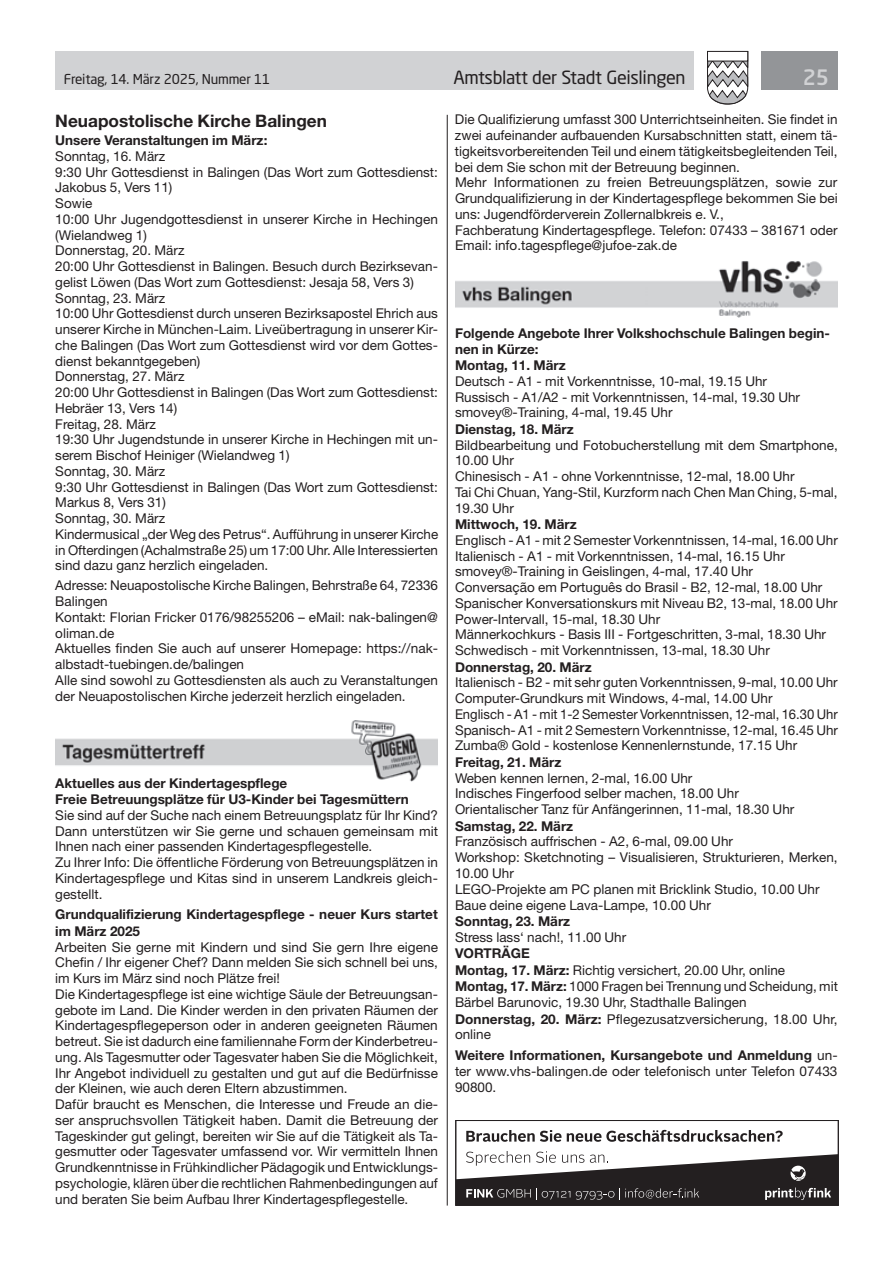
<style>
.page{position:relative;width:893px;height:1263px;background:#fff}
.page>*{position:absolute;margin:0;border:0;box-sizing:border-box;transform-origin:0 0}
.t1{font:500 21px "Neo Sans Std";color:#d1d2d4}
.t2{font:18px "Neo Sans Std";letter-spacing:-.02em;color:#231f20}
.t3{font:700 17.25px "Helvetica Neue LT Std";color:#231f20}
.t4{font:13.5px/15.8px "Helvetica Neue LT Std";color:#231f20}
.t5{font:700 13.5px/16.5px "Helvetica Neue LT Std";color:#231f20}
.t6{font:13.5px "Neo Sans Std";letter-spacing:-.015em;color:#231f20}
.s1{font-weight:700}
</style>
<div class="page">
<div style="left:55px;top:51px;width:639px;height:38px;background:#d1d2d4"></div>
<div style="left:761px;top:51px;width:77px;height:38px;background:#939598"></div>
<svg style="left:707px;top:51px;width:42px;height:54px"></svg>
<div style="left:707px;top:51px;width:41px;height:10px;background:#fff"></div>
<div style="left:707px;top:51px;width:41px;height:10px;border:1px solid #231f20"></div>
<hr style="left:447px;top:115px;width:1px;height:1090px;background:#231f20">
<img style="left:55px;top:720px;width:383px;height:61px">
<img style="left:455px;top:261px;width:383px;height:57px">
<svg style="left:456px;top:1120px;width:382px;height:85px"></svg>
<p class="t6" style="left:64px;top:71px;width:208px">Freitag, 14. März 2025, Nummer 11</p>
<h2 class="t2" style="left:453px;top:66px;width:234px">Amtsblatt der Stadt Geislingen</h2>
<h1 class="t1" style="left:803px;top:64px;width:28px">25</h1>
<p class="t3" style="left:55px;top:110px;width:273px">Neuapostolische Kirche Balingen</p>
<p class="t5" style="left:55px;top:132px;width:214px">Unsere Veranstaltungen im März:</p>
<p class="t4" style="left:55px;top:148px;width:384px">Sonntag, 16. März<br>9:30 Uhr Gottesdienst in Balingen (Das Wort zum Gottesdienst:<br>Jakobus 5, Vers 11)<br>Sowie<br>10:00 Uhr Jugendgottesdienst in unserer Kirche in Hechingen (Wielandweg 1)<br>Donnerstag, 20. März<br>20:00 Uhr Gottesdienst in Balingen. Besuch durch Bezirksevan&shy;gelist Löwen (Das Wort zum Gottesdienst: Jesaja 58, Vers 3)<br>Sonntag, 23. März<br>10:00 Uhr Gottesdienst durch unseren Bezirksapostel Ehrich aus unserer Kirche in München-Laim. Liveübertragung in unserer Kir&shy;che Balingen (Das Wort zum Gottesdienst wird vor dem Gottes&shy;dienst bekanntgegeben)<br>Donnerstag, 27. März<br>20:00 Uhr Gottesdienst in Balingen (Das Wort zum Gottesdienst:<br>Hebräer 13, Vers 14)<br>Freitag, 28. März<br>19:30 Uhr Jugendstunde in unserer Kirche in Hechingen mit un&shy;serem Bischof Heiniger (Wielandweg 1)<br>Sonntag, 30. März<br>9:30 Uhr Gottesdienst in Balingen (Das Wort zum Gottesdienst:<br>Markus 8, Vers 31)<br>Sonntag, 30. März<br>Kindermusical „der Weg des Petrus“. Aufführung in unserer Kirche in Ofterdingen (Achalmstraße 25) um 17:00 Uhr. Alle Interessierten sind dazu ganz herzlich eingeladen.</p>
<p class="t4" style="left:55px;top:577px;width:384px">Adresse: Neuapostolische Kirche Balingen, Behrstraße 64, 72336<br>Balingen<br>Kontakt: Florian Fricker 0176/98255206 – eMail: nak-balingen@ oliman.de<br>Aktuelles finden Sie auch auf unserer Homepage: https://nak&shy;albstadt-tuebingen.de/balingen<br>Alle sind sowohl zu Gottesdiensten als auch zu Veranstaltungen der Neuapostolischen Kirche jederzeit herzlich eingeladen.</p>
<p class="t4" style="left:455px;top:112px;width:384px">Die Qualifizierung umfasst 300 Unterrichtseinheiten. Sie findet in zwei aufeinander aufbauenden Kursabschnitten statt, einem tä&shy;tigkeitsvorbereitenden Teil und einem tätigkeitsbegleitenden Teil, bei dem Sie schon mit der Betreuung beginnen.<br>Mehr Informationen zu freien Betreuungsplätzen, sowie zur Grundqualifizierung in der Kindertagespflege bekommen Sie bei uns: Jugendförderverein Zollernalbkreis e. V.,<br>Fachberatung Kindertagespflege. Telefon: 07433 – 381671 oder Email: info.tagespflege@jufoe-zak.de</p>
<p class="t5" style="left:455px;top:325px;width:377px">Folgende Angebote Ihrer Volkshochschule Balingen begin&shy;nen in Kürze:<br>Montag, 11. März</p>
<p class="t4" style="left:455px;top:373px;width:347px">Deutsch - A1 - mit Vorkenntnisse, 10-mal, 19.15 Uhr<br>Russisch - A1/A2 - mit Vorkenntnissen, 14-mal, 19.30 Uhr smovey®-Training, 4-mal, 19.45 Uhr</p>
<p class="t5" style="left:455px;top:421px;width:120px">Dienstag, 18. März</p>
<p class="t4" style="left:455px;top:437px;width:384px">Bildbearbeitung und Fotobucherstellung mit dem Smartphone, 10.00 Uhr<br>Chinesisch - A1 - ohne Vorkenntnisse, 12-mal, 18.00 Uhr<br>Tai Chi Chuan, Yang-Stil, Kurzform nach Chen Man Ching, 5-mal, 19.30 Uhr</p>
<p class="t5" style="left:455px;top:516px;width:123px">Mittwoch, 19. März</p>
<p class="t4" style="left:455px;top:532px;width:384px">Englisch - A1 - mit 2 Semester Vorkenntnissen, 14-mal, 16.00 Uhr Italienisch - A1 - mit Vorkenntnissen, 14-mal, 16.15 Uhr smovey®-Training in Geislingen, 4-mal, 17.40 Uhr<br>Conversação em Português do Brasil - B2, 12-mal, 18.00 Uhr Spanischer Konversationskurs mit Niveau B2, 13-mal, 18.00 Uhr Power-Intervall, 15-mal, 18.30 Uhr<br>Männerkochkurs - Basis III - Fortgeschritten, 3-mal, 18.30 Uhr Schwedisch - mit Vorkenntnissen, 13-mal, 18.30 Uhr</p>
<p class="t5" style="left:455px;top:658px;width:138px">Donnerstag, 20. März</p>
<p class="t4" style="left:455px;top:675px;width:384px">Italienisch - B2 - mit sehr guten Vorkenntnissen, 9-mal, 10.00 Uhr Computer-Grundkurs mit Windows, 4-mal, 14.00 Uhr<br>Englisch - A1 - mit 1-2 Semester Vorkenntnissen, 12-mal, 16.30 Uhr Spanisch- A1 - mit 2 Semestern Vorkenntnisse, 12-mal, 16.45 Uhr Zumba® Gold - kostenlose Kennenlernstunde, 17.15 Uhr</p>
<p class="t5" style="left:455px;top:754px;width:108px">Freitag, 21. März</p>
<p class="t4" style="left:455px;top:770px;width:341px">Weben kennen lernen, 2-mal, 16.00 Uhr<br>Indisches Fingerfood selber machen, 18.00 Uhr<br>Orientalischer Tanz für Anfängerinnen, 11-mal, 18.30 Uhr</p>
<p class="t5" style="left:455px;top:817px;width:120px">Samstag, 22. März</p>
<p class="t4" style="left:455px;top:834px;width:384px">Französisch auffrischen - A2, 6-mal, 09.00 Uhr<br>Workshop: Sketchnoting – Visualisieren, Strukturieren, Merken, 10.00 Uhr<br>LEGO-Projekte am PC planen mit Bricklink Studio, 10.00 Uhr Baue deine eigene Lava-Lampe, 10.00 Uhr</p>
<p class="t5" style="left:455px;top:913px;width:117px">Sonntag, 23. März</p>
<p class="t4" style="left:455px;top:929px;width:173px">Stress lass‘ nach!, 11.00 Uhr</p>
<p class="t4" style="left:455px;top:945px;width:384px;line-height:16.2px"><span class="s1">VORTRÄGE<br>Montag, 17. März:</span> Richtig versichert, 20.00 Uhr, online <span class="s1">Montag, 17. März:</span> 1000 Fragen bei Trennung und Scheidung, mit Bärbel Barunovic, 19.30 Uhr, Stadthalle Balingen<br><span class="s1">Donnerstag, 20. März:</span> Pflegezusatzversicherung, 18.00 Uhr, online</p>
<p class="t4" style="left:455px;top:1047px;width:384px;text-align:justify"><span class="s1">Weitere Informationen, Kursangebote und Anmeldung</span> un&shy;ter www.vhs-balingen.de oder telefonisch unter Telefon 07433<br>90800.</p>
<p class="t5" style="left:55px;top:774px;width:355px">Aktuelles aus der Kindertagespflege<br>Freie Betreuungsplätze für U3-Kinder bei Tagesmüttern</p>
<p class="t4" style="left:55px;top:807px;width:384px">Sie sind auf der Suche nach einem Betreuungsplatz für Ihr Kind?<br>Dann unterstützen wir Sie gerne und schauen gemeinsam mit Ihnen nach einer passenden Kindertagespflegestelle.<br>Zu Ihrer Info: Die öffentliche Förderung von Betreuungsplätzen in Kindertagespflege und Kitas sind in unserem Landkreis gleich&shy;gestellt.</p>
<p class="t5" style="left:55px;top:906px;width:384px">Grundqualifizierung Kindertagespflege - neuer Kurs startet im März 2025</p>
<p class="t4" style="left:55px;top:939px;width:384px">Arbeiten Sie gerne mit Kindern und sind Sie gern Ihre eigene Chefin / Ihr eigener Chef? Dann melden Sie sich schnell bei uns, im Kurs im März sind noch Plätze frei!<br>Die Kindertagespflege ist eine wichtige Säule der Betreuungsan&shy;gebote im Land. Die Kinder werden in den privaten Räumen der Kindertagespflegeperson oder in anderen geeigneten Räumen betreut. Sie ist dadurch eine familiennahe Form der Kinderbetreu&shy;ung. Als Tagesmutter oder Tagesvater haben Sie die Möglichkeit, Ihr Angebot individuell zu gestalten und gut auf die Bedürfnisse der Kleinen, wie auch deren Eltern abzustimmen.<br>Dafür braucht es Menschen, die Interesse und Freude an die&shy;ser anspruchsvollen Tätigkeit haben. Damit die Betreuung der Tageskinder gut gelingt, bereiten wir Sie auf die Tätigkeit als Ta&shy;gesmutter oder Tagesvater umfassend vor. Wir vermitteln Ihnen Grundkenntnisse in Frühkindlicher Pädagogik und Entwicklungs&shy;psychologie, klären über die rechtlichen Rahmenbedingungen auf und beraten Sie beim Aufbau Ihrer Kindertagespflegestelle.</p>
</div>
